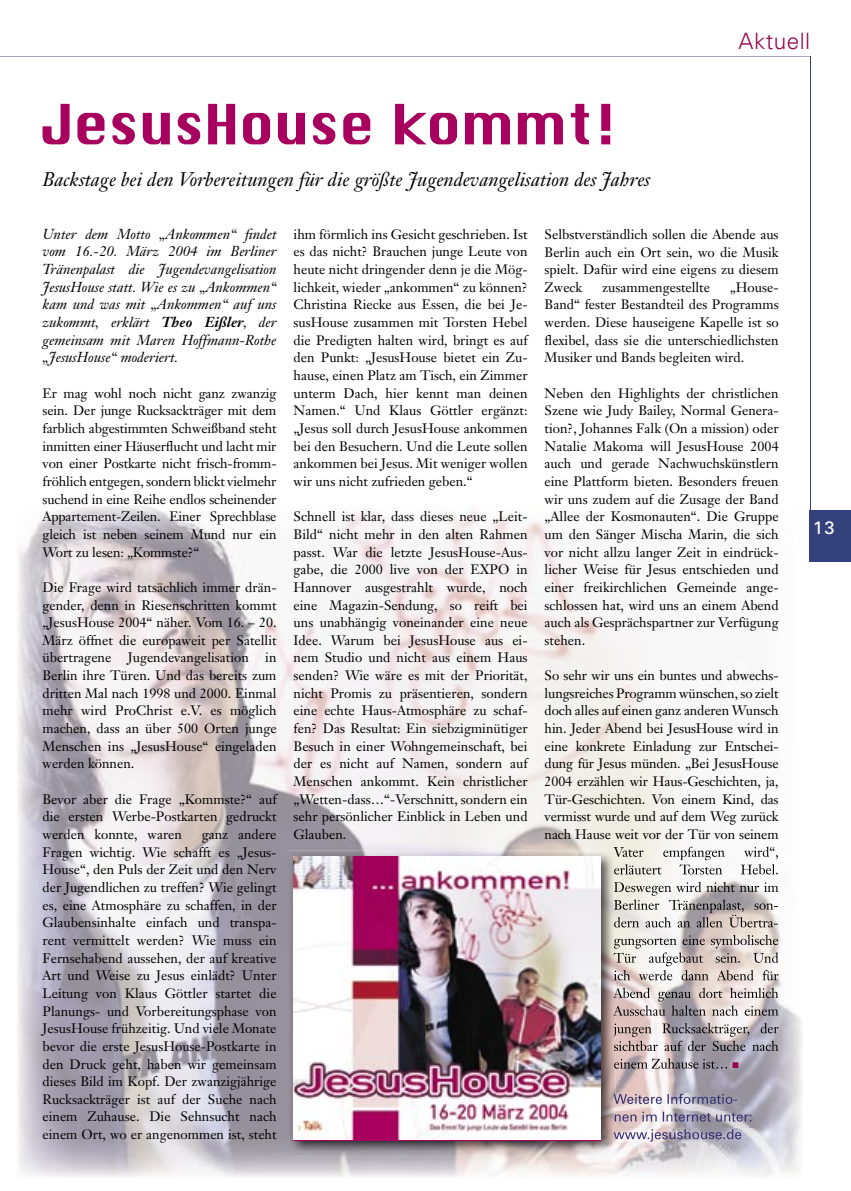
<style>
.page{position:relative;width:851px;height:1191px;background:#fff}
.page>*{position:absolute;margin:0;border:0;box-sizing:border-box;transform-origin:0 0}
.t1{font:54px "Chicago";letter-spacing:-.02em;color:#a7005f}
.t2{font:300 22.5px "Univers";letter-spacing:.02em;color:#94044c}
.t3{font:italic 19.5px "Janson Text";color:#000}
.t4{font:18px "Univers";color:#fff}
.t5{font:italic 14.25px/17.7px "Janson Text";color:#000;text-align:justify}
.t6{font:13.5px/17.7px "Janson Text";color:#000;text-align:justify}
.s1{font-weight:700}
</style>
<div class="page">
<hr style="left:0;top:56px;width:133px;height:1px;background:#35417b">
<hr style="left:133px;top:56px;width:677px;height:1px;background:#35417b">
<div style="left:809px;top:510px;width:41px;height:51px;background:#35417b"></div>
<hr style="left:809px;top:56px;width:1px;height:504px;background:#35417b">
<img style="left:17px;top:506px;width:313px;height:672px">
<img style="left:330px;top:1127px;width:471px;height:51px">
<img style="left:593px;top:616px;width:209px;height:511px">
<img style="left:330px;top:509px;width:263px;height:341px">
<img style="left:613px;top:846px;width:165px;height:14px">
<img style="left:613px;top:847px;width:63px;height:10px">
<img style="left:651px;top:864px;width:127px;height:10px">
<img style="left:615px;top:864px;width:36px;height:10px">
<img style="left:615px;top:881px;width:163px;height:14px">
<img style="left:615px;top:882px;width:43px;height:13px">
<img style="left:615px;top:899px;width:162px;height:28px">
<img style="left:615px;top:899px;width:38px;height:10px">
<img style="left:615px;top:917px;width:43px;height:10px">
<img style="left:615px;top:934px;width:163px;height:14px">
<img style="left:615px;top:938px;width:37px;height:10px">
<img style="left:615px;top:952px;width:163px;height:14px">
<img style="left:615px;top:952px;width:50px;height:10px">
<img style="left:659px;top:970px;width:119px;height:10px">
<img style="left:615px;top:970px;width:44px;height:10px">
<img style="left:664px;top:987px;width:114px;height:14px">
<img style="left:615px;top:987px;width:49px;height:14px">
<img style="left:656px;top:1005px;width:122px;height:10px">
<img style="left:615px;top:1005px;width:41px;height:10px">
<img style="left:651px;top:1023px;width:127px;height:13px">
<img style="left:615px;top:1023px;width:36px;height:13px">
<img style="left:651px;top:1040px;width:127px;height:11px">
<img style="left:615px;top:1040px;width:36px;height:11px">
<img style="left:659px;top:1058px;width:69px;height:10px">
<img style="left:615px;top:1058px;width:44px;height:10px">
<img style="left:723px;top:1093px;width:14px;height:11px">
<img style="left:615px;top:1093px;width:108px;height:11px">
<img style="left:735px;top:1111px;width:17px;height:10px">
<img style="left:615px;top:1111px;width:120px;height:10px">
<img style="left:615px;top:1129px;width:126px;height:12px">
<img style="left:288px;top:850px;width:327px;height:306px">
<svg style="left:613px;top:850px;width:2px;height:24px"></svg>
<svg style="left:614px;top:881px;width:1px;height:46px"></svg>
<svg style="left:613px;top:934px;width:2px;height:46px"></svg>
<svg style="left:613px;top:987px;width:2px;height:28px"></svg>
<svg style="left:613px;top:1023px;width:2px;height:28px"></svg>
<svg style="left:613px;top:1093px;width:2px;height:11px"></svg>
<svg style="left:613px;top:1129px;width:2px;height:12px"></svg>
<img style="left:293px;top:856px;width:307px;height:283px">
<svg style="left:732px;top:1062px;width:6px;height:6px"></svg>
<h1 class="t1" style="left:43px;top:83px;width:578px">JesusHouse kommt!</h1>
<h3 class="t3" style="left:43px;top:169px;width:609px">Backstage bei den Vorbereitungen für die größte Jugendevangelisation des Jahres</h3>
<h2 class="t2" style="left:738px;top:28px;width:73px">Aktuell</h2>
<p class="t5" style="left:43px;top:225px;width:235px">Unter dem Motto „Ankommen“ findet vom 16.-20. März 2004 im Berliner Tränenpalast die Jugendevangelisation JesusHouse statt. Wie es zu „Ankommen“ kam und was mit „Ankommen“ auf uns zukommt, erklärt <span class="s1">Theo Eißler</span>, der gemeinsam mit Maren Hoffmann-Rothe „JesusHouse“ moderiert.</p>
<p class="t6" style="left:43px;top:384px;width:235px">Er mag wohl noch nicht ganz zwanzig sein. Der junge Rucksackträger mit dem farblich abgestimmten Schweißband steht inmitten einer Häuserflucht und lacht mir von einer Postkarte nicht frisch-fromm&shy;fröhlich entgegen, sondern blickt vielmehr suchend in eine Reihe endlos scheinender Appartement-Zeilen. Einer Sprechblase gleich ist neben seinem Mund nur ein Wort zu lesen: „Kommste?“</p>
<p class="t6" style="left:43px;top:578px;width:235px">Die Frage wird tatsächlich immer drän&shy;gender, denn in Riesenschritten kommt „JesusHouse 2004“ näher. Vom 16. – 20.<br>März öffnet die europaweit per Satellit übertragene Jugendevangelisation in Berlin ihre Türen. Und das bereits zum dritten Mal nach 1998 und 2000. Einmal mehr wird ProChrist e.V. es möglich machen, dass an über 500 Orten junge Menschen ins „JesusHouse“ eingeladen werden können.</p>
<p class="t6" style="left:43px;top:790px;width:235px">Bevor aber die Frage „Kommste?“ auf die ersten Werbe-Postkarten gedruckt werden konnte, waren</p>
<p class="t6" style="left:43px;top:825px;width:235px;text-indent:159px">ganz andere Fragen wichtig. Wie schafft es „Jesus-House“, den Puls der Zeit und den Nerv der Jugendlichen zu treffen? Wie gelingt es, eine Atmosphäre zu schaffen, in der Glaubensinhalte einfach und transpa&shy;rent vermittelt werden? Wie muss ein Fernsehabend aussehen, der auf kreative Art und Weise zu Jesus einlädt? Unter Leitung von Klaus Göttler startet die Planungs- und Vorbereitungsphase von JesusHouse frühzeitig. Und viele Monate bevor die erste JesusHouse-Postkarte in den Druck geht, haben wir gemeinsam dieses Bild im Kopf. Der zwanzigjährige Rucksackträger ist auf der Suche nach einem Zuhause. Die Sehnsucht nach einem Ort, wo er angenommen ist, steht</p>
<p class="t6" style="left:293px;top:225px;width:235px">ihm förmlich ins Gesicht geschrieben. Ist es das nicht? Brauchen junge Leute von heute nicht dringender denn je die Mög&shy;lichkeit, wieder „ankommen“ zu können?<br>Christina Riecke aus Essen, die bei Je&shy;susHouse zusammen mit Torsten Hebel die Predigten halten wird, bringt es auf den Punkt: „JesusHouse bietet ein Zu&shy;hause, einen Platz am Tisch, ein Zimmer unterm Dach, hier kennt man deinen Namen.“ Und Klaus Göttler ergänzt: „Jesus soll durch JesusHouse ankommen bei den Besuchern. Und die Leute sollen ankommen bei Jesus. Mit weniger wollen wir uns nicht zufrieden geben.“</p>
<p class="t6" style="left:293px;top:508px;width:235px">Schnell ist klar, dass dieses neue „Leit-Bild“ nicht mehr in den alten Rahmen passt. War die letzte JesusHouse-Aus&shy;gabe, die 2000 live von der EXPO in Hannover ausgestrahlt wurde, noch eine Magazin-Sendung, so reift bei uns unabhängig voneinander eine neue Idee. Warum bei JesusHouse aus ei&shy;nem Studio und nicht aus einem Haus senden? Wie wäre es mit der Priorität, nicht Promis zu präsentieren, sondern eine echte Haus-Atmosphäre zu schaf&shy;fen? Das Resultat: Ein siebzigminütiger Besuch in einer Wohngemeinschaft, bei der es nicht auf Namen, sondern auf Menschen ankommt. Kein christlicher „Wetten-dass…“-Verschnitt, sondern ein sehr persönlicher Einblick in Leben und Glauben.</p>
<p class="t6" style="left:544px;top:226px;width:235px">Selbstverständlich sollen die Abende aus Berlin auch ein Ort sein, wo die Musik spielt. Dafür wird eine eigens zu diesem Zweck</p>
<p class="t6" style="left:602px;top:278px;width:109px">zusammengestellte</p>
<p class="t6" style="left:544px;top:278px;width:235px;text-indent:185px">„House-Band“ fester Bestandteil des Programms werden. Diese hauseigene Kapelle ist so flexibel, dass sie die unterschiedlichsten Musiker und Bands begleiten wird.</p>
<p class="t6" style="left:544px;top:384px;width:235px">Neben den Highlights der christlichen Szene wie Judy Bailey, Normal Genera&shy;tion?, Johannes Falk (On a mission) oder Natalie Makoma will JesusHouse 2004 auch und gerade Nachwuchskünstlern eine Plattform bieten. Besonders freuen wir uns zudem auf die Zusage der Band „Allee der Kosmonauten“. Die Gruppe um den Sänger Mischa Marin, die sich vor nicht allzu langer Zeit in eindrück&shy;licher Weise für Jesus entschieden und einer freikirchlichen Gemeinde ange&shy;schlossen hat, wird uns an einem Abend auch als Gesprächspartner zur Verfügung stehen.</p>
<p class="t6" style="left:544px;top:667px;width:235px">So sehr wir uns ein buntes und abwechs&shy;lungsreiches Programm wünschen, so zielt doch alles auf einen ganz anderen Wunsch hin. Jeder Abend bei JesusHouse wird in eine konkrete Einladung zur Entschei&shy;dung für Jesus münden. „Bei JesusHouse 2004 erzählen wir Haus-Geschichten, ja, Tür-Geschichten. Von einem Kind, das vermisst wurde und auf dem Weg zurück nach Hause weit vor der Tür von seinem</p>
<h3 class="t4" style="left:812px;top:520px;width:23px">13</h3>
</div>
